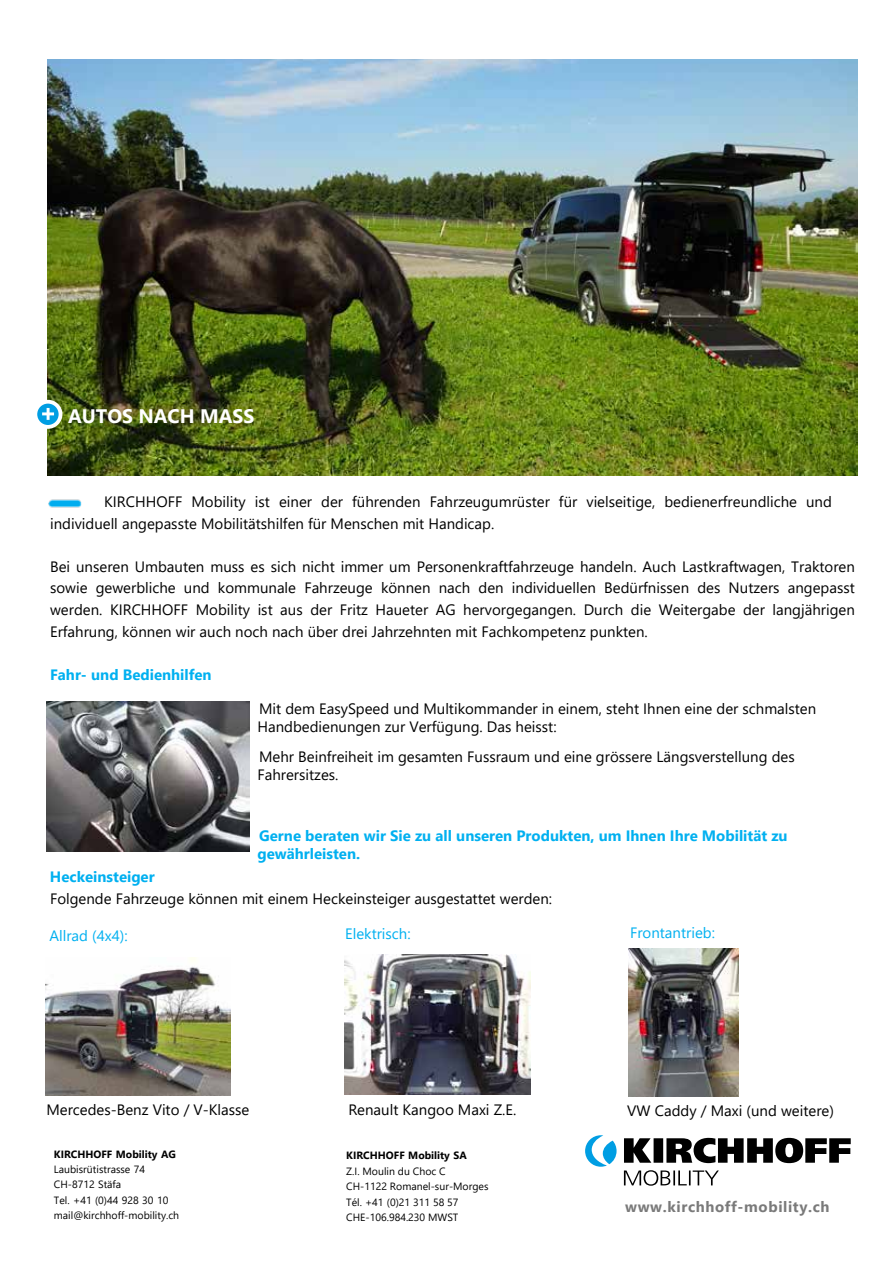
<style>
.page{position:relative;width:893px;height:1263px;background:#fff}
.page>*{position:absolute;margin:0;border:0;box-sizing:border-box;transform-origin:0 0}
.t1{font:700 19.5px "Segoe UI";color:#fff}
.t2{font:15px/21.6px "Segoe UI";color:#000}
.t3{font:700 15px/18px "Segoe UI";color:#00b0f0}
.t4{font:15px "Segoe UI";color:#00b0f0}
.t5{font:700 15px "Segoe UI";letter-spacing:.04em;color:#7a7a7a}
.t6{font:10.5px/15.1px "Segoe UI";color:#000}
.t7{font:700 10.5px "Segoe UI";color:#000}
</style>
<div class="page">
<img style="left:47px;top:701px;width:203px;height:151px">
<img style="left:48px;top:60px;width:810px;height:415px">
<svg style="left:35px;top:402px;width:26px;height:25px"></svg>
<div style="left:33px;top:400px;width:29px;height:29px;border:4px solid #fff;border-radius:50%"></div>
<svg style="left:42px;top:408px;width:12px;height:12px"></svg>
<svg style="left:624px;top:1138px;width:227px;height:25px"></svg>
<svg style="left:585px;top:1135px;width:32px;height:32px"></svg>
<svg style="left:624px;top:1170px;width:95px;height:16px"></svg>
<img style="left:46px;top:957px;width:184px;height:139px">
<img style="left:628px;top:948px;width:111px;height:148px">
<img style="left:344px;top:954px;width:187px;height:140px">
<img style="left:48px;top:499px;width:34px;height:9px">
<h1 class="t1" style="left:68px;top:398px;width:188px">AUTOS NACH MASS</h1>
<p class="t2" style="left:50px;top:490px;width:783px;text-indent:54px">KIRCHHOFF Mobility ist einer der führenden Fahrzeugumrüster für vielseitige, bedienerfreundliche und individuell angepasste Mobilitätshilfen für Menschen mit Handicap.</p>
<p class="t2" style="left:50px;top:554px;width:806px;text-align:justify">Bei unseren Umbauten muss es sich nicht immer um Personenkraftfahrzeuge handeln. Auch Lastkraftwagen, Traktoren sowie gewerbliche und kommunale Fahrzeuge können nach den individuellen Bedürfnissen des Nutzers angepasst werden. KIRCHHOFF Mobility ist aus der Fritz Haueter AG hervorgegangen. Durch die Weitergabe der langjährigen Erfahrung, können wir auch noch nach über drei Jahrzehnten mit Fachkompetenz punkten.</p>
<p class="t3" style="left:50px;top:664px;width:163px">Fahr- und Bedienhilfen</p>
<p class="t2" style="left:257px;top:698px;width:560px;line-height:18px">Mit dem EasySpeed und Multikommander in einem, steht Ihnen eine der schmalsten<br>Handbedienungen zur Verfügung. Das heisst:</p>
<p class="t2" style="left:257px;top:747px;width:539px;line-height:18px">Mehr Beinfreiheit im gesamten Fussraum und eine grössere Längsverstellung des<br>Fahrersitzes.</p>
<p class="t3" style="left:257px;top:826px;width:532px">Gerne beraten wir Sie zu all unseren Produkten, um Ihnen Ihre Mobilität zu gewährleisten.</p>
<p class="t3" style="left:50px;top:867px;width:106px">Heckeinsteiger</p>
<p class="t2" style="left:50px;top:887px;width:504px">Folgende Fahrzeuge können mit einem Heckeinsteiger ausgestattet werden:</p>
<p class="t4" style="left:49px;top:921px;width:80px">Allrad (4x4):</p>
<p class="t4" style="left:345px;top:919px;width:67px">Elektrisch:</p>
<p class="t4" style="left:630px;top:919px;width:86px">Frontantrieb:</p>
<p class="t2" style="left:348px;top:1097px;width:170px">Renault Kangoo Maxi Z.E.</p>
<p class="t7" style="left:346px;top:1145px;width:122px">KIRCHHOFF Mobility SA</p>
<p class="t6" style="left:346px;top:1162px;width:144px">Z.I. Moulin du Choc C<br>CH-1122 Romanel-sur-Morges<br>Tél. +41 (0)21 311 58 57<br>CHE-106.984.230 MWST</p>
<p class="t2" style="left:46px;top:1097px;width:205px">Mercedes-Benz Vito / V-Klasse</p>
<p class="t2" style="left:627px;top:1098px;width:208px">VW Caddy / Maxi (und weitere)</p>
<p class="t7" style="left:54px;top:1144px;width:123px">KIRCHHOFF Mobility AG</p>
<p class="t6" style="left:54px;top:1161px;width:127px">Laubisrütistrasse 74<br>CH-8712 Stäfa<br>Tel. +41 (0)44 928 30 10 mail@kirchhoff-mobility.ch</p>
<p class="t5" style="left:625px;top:1192px;width:206px">www.kirchhoff-mobility.ch</p>
</div>
